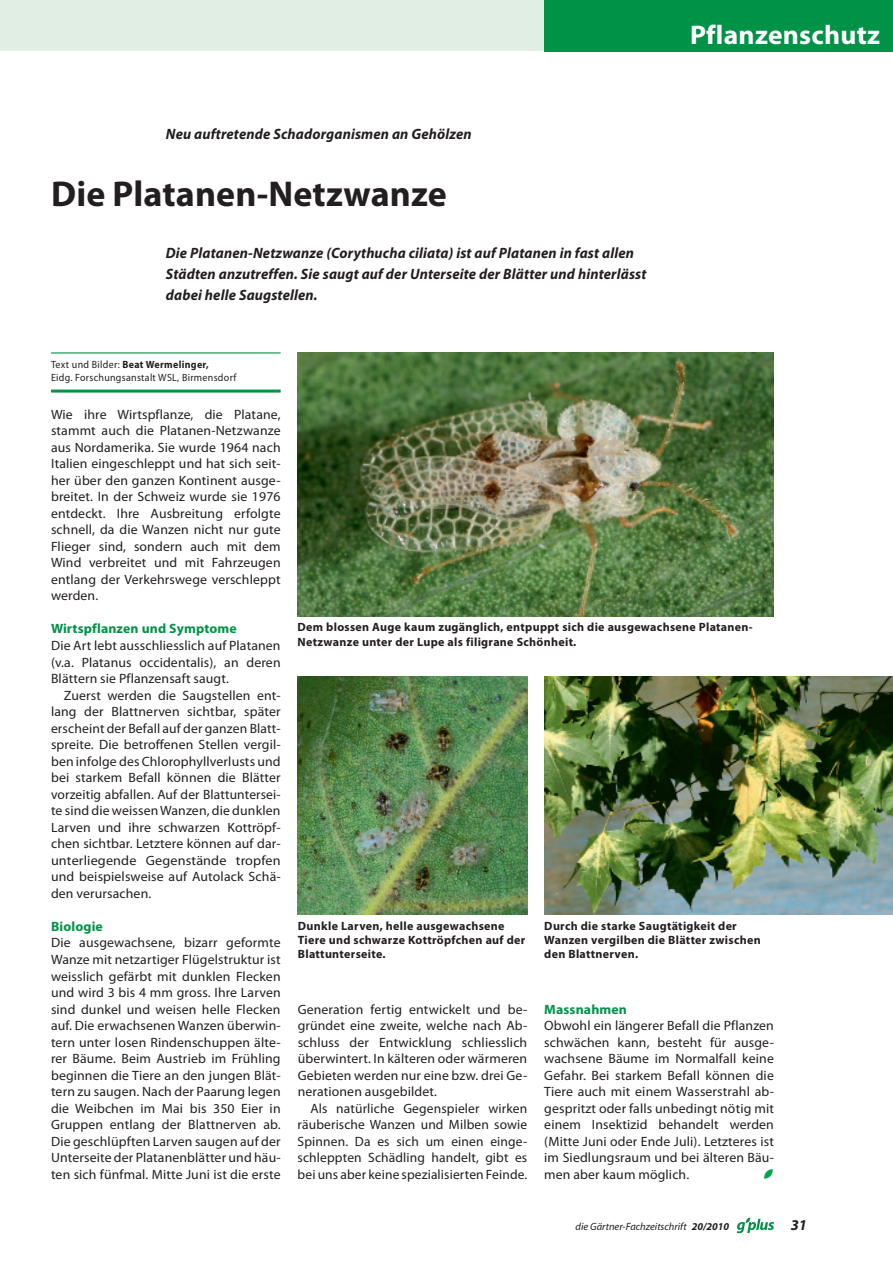
<style>
.page{position:relative;width:893px;height:1263px;background:#fff}
.page>*{position:absolute;margin:0;border:0;box-sizing:border-box;transform-origin:0 0}
.t1{font:700 36px "Myriad Pro";letter-spacing:.005em;color:#231f20}
.t2{font:700 27px "Myriad Pro";letter-spacing:.01em;color:#fff}
.t3{font:italic 700 15px/21px "Myriad Pro";letter-spacing:.01em;color:#231f20}
.t4{font:13.5px/16.5px "Myriad Pro";letter-spacing:.01em;color:#231f20;text-align:justify}
.t5{font:700 13.5px "Myriad Pro";letter-spacing:.01em;color:#009247}
.t6{font:13.5px "jardinsuisse zeichen";color:#00a54f}
.t7{font:700 12px/14.2px "Myriad Pro";letter-spacing:.025em;color:#231f20}
.t8{font:10.5px/13.5px "Myriad Pro";letter-spacing:.03em;color:#231f20;scale:.95 1}
.t9{font:italic 10.5px "Myriad Pro";color:#231f20}
.s1{font-weight:700}
</style>
<div class="page">
<svg style="left:737px;top:1218px;width:37px;height:15px"></svg>
<div style="left:0;top:0;width:544px;height:51px;background:#e0eee4"></div>
<div style="left:544px;top:0;width:349px;height:51px;background:#009247"></div>
<hr style="left:51px;top:352px;width:230px;height:1px;background:#009247">
<hr style="left:51px;top:390px;width:230px;height:3px;background:#009247">
<img style="left:298px;top:352px;width:476px;height:265px">
<img style="left:544px;top:677px;width:349px;height:237px">
<img style="left:298px;top:677px;width:229px;height:237px">
<p class="t3" style="left:166px;top:123px;width:307px">Neu auftretende Schadorganismen an Gehölzen</p>
<h1 class="t1" style="left:51px;top:170px;width:397px">Die Platanen-Netzwanze</h1>
<p class="t3" style="left:166px;top:242px;width:482px">Die Platanen-Netzwanze (Corythucha ciliata) ist auf Platanen in fast allen<br>Städten anzutreffen. Sie saugt auf der Unterseite der Blätter und hinterlässt dabei helle Saugstellen.</p>
<h2 class="t2" style="left:690px;top:17px;width:192px">Pflanzenschutz</h2>
<p class="t8" style="left:51px;top:357px;width:197px">Text und Bilder: <span class="s1">Beat Wermelinger,<br></span>Eidg. Forschungsanstalt WSL, Birmensdorf</p>
<p class="t4" style="left:51px;top:406px;width:231px">Wie ihre Wirtspflanze, die Platane, stammt auch die Platanen-Netzwanze aus Nordamerika. Sie wurde 1964 nach Italien eingeschleppt und hat sich seit&shy;her über den ganzen Kontinent ausge&shy;breitet. In der Schweiz wurde sie 1976 entdeckt. Ihre Ausbreitung erfolgte schnell, da die Wanzen nicht nur gute Flieger sind, sondern auch mit dem Wind verbreitet und mit Fahrzeugen entlang der Verkehrswege verschleppt werden.</p>
<p class="t5" style="left:51px;top:620px;width:187px">Wirtspflanzen und Symptome</p>
<p class="t4" style="left:51px;top:637px;width:231px">Die Art lebt ausschliesslich auf Platanen (v.a. Platanus occidentalis), an deren Blättern sie Pflanzensaft saugt.</p>
<p class="t4" style="left:51px;top:687px;width:231px;text-indent:13px">Zuerst werden die Saugstellen ent&shy;lang der Blattnerven sichtbar, später erscheint der Befall auf der ganzen Blatt&shy;spreite. Die betroffenen Stellen vergil&shy;ben infolge des Chlorophyllverlusts und bei starkem Befall können die Blätter vorzeitig abfallen. Auf der Blattuntersei&shy;te sind die weissen Wanzen, die dunklen Larven und ihre schwarzen Kottröpf&shy;chen sichtbar. Letztere können auf dar&shy;unterliegende Gegenstände tropfen und beispielsweise auf Autolack Schä&shy;den verursachen.</p>
<p class="t5" style="left:51px;top:917px;width:53px">Biologie</p>
<p class="t4" style="left:51px;top:934px;width:231px">Die ausgewachsene, bizarr geformte Wanze mit netzartiger Flügelstruktur ist weisslich gefärbt mit dunklen Flecken und wird 3 bis 4 mm gross. Ihre Larven sind dunkel und weisen helle Flecken auf. Die erwachsenen Wanzen überwin&shy;tern unter losen Rindenschuppen älte&shy;rer Bäume. Beim Austrieb im Frühling beginnen die Tiere an den jungen Blät&shy;tern zu saugen. Nach der Paarung legen die Weibchen im Mai bis 350 Eier in Gruppen entlang der Blattnerven ab.<br>Die geschlüpften Larven saugen auf der Unterseite der Platanenblätter und häu&shy;ten sich fünfmal. Mitte Juni ist die erste</p>
<p class="t7" style="left:298px;top:620px;width:457px">Dem blossen Auge kaum zugänglich, entpuppt sich die ausgewachsene Platanen-<br>Netzwanze unter der Lupe als filigrane Schönheit.</p>
<p class="t7" style="left:298px;top:918px;width:229px">Dunkle Larven, helle ausgewachsene<br>Tiere und schwarze Kottröpfchen auf der<br>Blattunterseite.</p>
<p class="t7" style="left:544px;top:918px;width:218px">Durch die starke Saugtätigkeit der<br>Wanzen vergilben die Blätter zwischen den Blattnerven.</p>
<p class="t4" style="left:298px;top:1000px;width:231px">Generation fertig entwickelt und be&shy;gründet eine zweite, welche nach Ab&shy;schluss der Entwicklung schliesslich überwintert. In kälteren oder wärmeren Gebieten werden nur eine bzw. drei Ge&shy;nerationen ausgebildet.</p>
<p class="t4" style="left:298px;top:1100px;width:231px;text-indent:13px">Als natürliche Gegenspieler wirken räuberische Wanzen und Milben sowie Spinnen. Da es sich um einen einge&shy;schleppten Schädling handelt, gibt es bei uns aber keine spezialisierten Feinde.</p>
<p class="t5" style="left:544px;top:1000px;width:84px">Massnahmen</p>
<p class="t4" style="left:544px;top:1017px;width:231px">Obwohl ein längerer Befall die Pflanzen schwächen kann, besteht für ausge&shy;wachsene Bäume im Normalfall keine Gefahr. Bei starkem Befall können die Tiere auch mit einem Wasserstrahl ab&shy;gespritzt oder falls unbedingt nötig mit einem Insektizid behandelt werden (Mitte Juni oder Ende Juli). Letzteres ist im Siedlungsraum und bei älteren Bäu&shy;men aber kaum möglich.</p>
<p class="t6" style="left:763px;top:1166px;width:12px">x</p>
<p class="t9" style="left:576px;top:1220px;width:155px">die Gärtner-Fachzeitschrift <span class="s1">20/2010</span></p>
<p class="t3" style="left:791px;top:1214px;width:18px">31</p>
</div>
